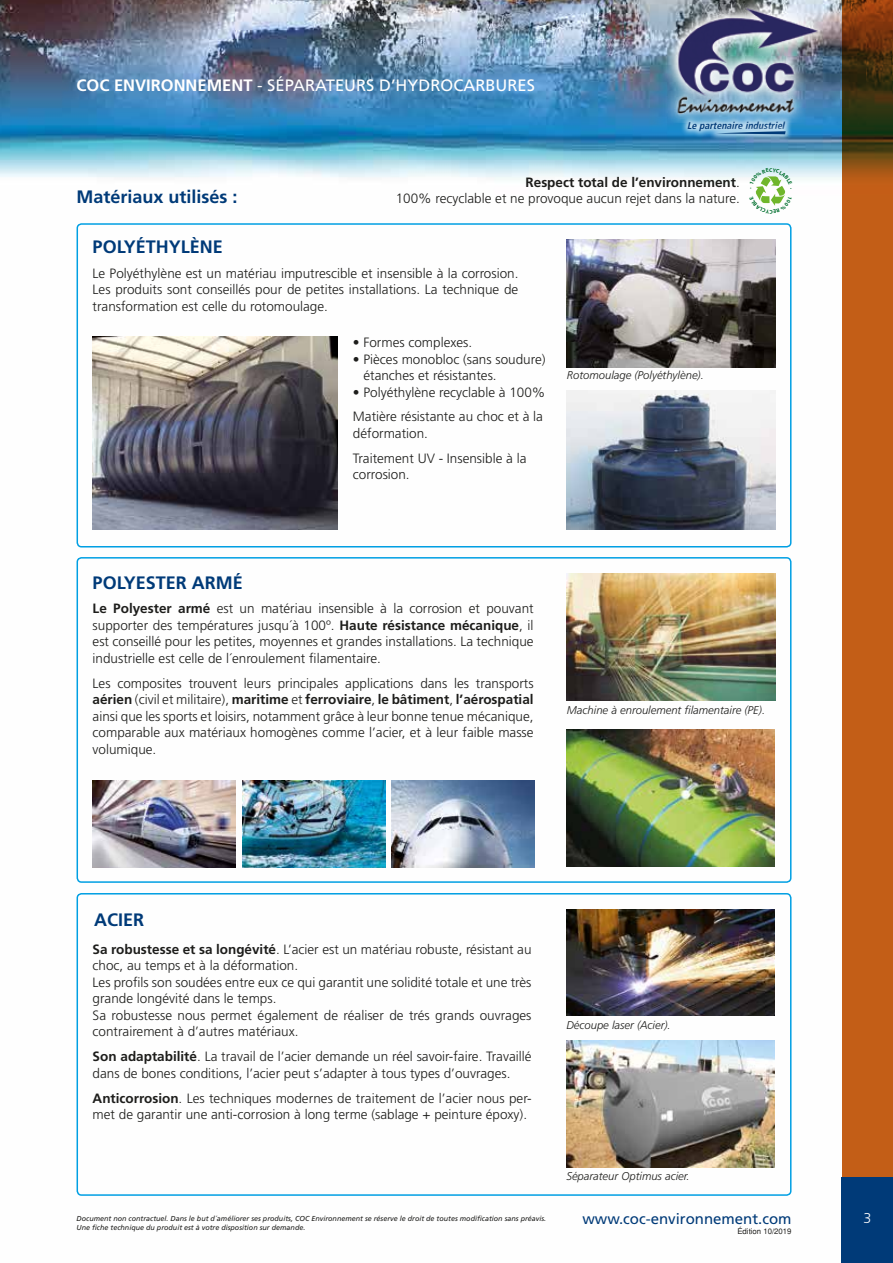
<style>
.page{position:relative;width:893px;height:1263px;background:#fff}
.page>*{position:absolute;margin:0;border:0;box-sizing:border-box;transform-origin:0 0}
.t1{font:700 18px "Frutiger LT Std";color:#003a78}
.t2{font:16.5px "Frutiger LT Std";color:#fff}
.t3{font:15px "Frutiger LT Std";color:#003a78}
.t4{font:300 14.25px "Frutiger LT Std";color:#fff}
.t5{font:300 13.5px/16.5px "Frutiger LT Std";color:#1d1d1b}
.t6{font:italic 300 11.25px "Frutiger LT Std";color:#1d1d1b}
.t7{font:italic 700 condensed 9.9px "Frutiger LT Std";color:#003a78}
.t8{font:7.8px "Helvetica";color:#1d1d1b}
.t9{font:7.5px "Frutiger LT Std";color:#1d1d1b}
.t10{font:italic 7.2px/8.7px "Frutiger LT Std";color:#1d1d1b}
.s1{font-weight:700}
</style>
<div class="page">
<img style="left:0;top:0;width:842px;height:1263px">
<svg style="left:842px;top:0;width:51px;height:1178px;background:#b25716"></svg>
<div style="left:842px;top:1178px;width:51px;height:85px;background:#003a78"></div>
<div style="left:680px;top:114px;width:113px;height:25px;background:#fff;opacity:.75"></div>
<div style="left:709px;top:123px;width:84px;height:19px;background:#fff;opacity:.75"></div>
<svg style="left:716px;top:131px;width:70px;height:3px"></svg>
<img style="left:645px;top:0;width:191px;height:123px">
<div style="left:77px;top:223px;width:714px;height:324px;border:2px solid #009fe3;border-radius:4px"></div>
<div style="left:77px;top:557px;width:714px;height:326px;border:2px solid #009fe3;border-radius:4px"></div>
<div style="left:77px;top:893px;width:714px;height:303px;border:2px solid #009fe3;border-radius:4px"></div>
<img style="left:93px;top:780px;width:143px;height:87px">
<img style="left:242px;top:780px;width:143px;height:87px">
<img style="left:392px;top:780px;width:143px;height:87px">
<img style="left:566px;top:909px;width:209px;height:107px">
<img style="left:567px;top:573px;width:208px;height:128px">
<img style="left:567px;top:240px;width:208px;height:127px">
<img style="left:566px;top:1040px;width:209px;height:128px">
<img style="left:566px;top:729px;width:209px;height:138px">
<img style="left:567px;top:390px;width:208px;height:139px">
<img style="left:93px;top:337px;width:244px;height:192px">
<div style="left:736px;top:1225px;width:57px;height:11px;background:#fff"></div>
<svg style="left:749px;top:168px;width:43px;height:45px"></svg>
<p class="t2" style="left:77px;top:76px;width:460px"><span class="s1">COC ENVIRONNEMENT</span> - SÉPARATEURS D’HYDROCARBURES</p>
<p class="t7" style="left:687px;top:120px;width:101px">Le partenaire industriel</p>
<h1 class="t1" style="left:77px;top:186px;width:163px">Matériaux utilisés :</h1>
<p class="t5" style="left:396px;top:174px;width:346px;text-align:right"><span class="s1">Respect total de l’environnement</span>.<br>100% recyclable et ne provoque aucun rejet dans la nature.</p>
<h1 class="t1" style="left:93px;top:236px;width:132px">POLYÉTHYLÈNE</h1>
<p class="t5" style="left:93px;top:265px;width:427px;text-align:justify">Le Polyéthylène est un matériau imputrescible et insensible à la corrosion.<br>Les produits sont conseillés pour de petites installations. La technique de transformation est celle du rotomoulage.</p>
<p class="t5" style="left:353px;top:334px;width:121px">• Formes complexes.</p>
<p class="t5" style="left:363px;top:351px;width:184px;text-indent:-11px">• Pièces monobloc (sans soudure) étanches et résistantes.</p>
<p class="t5" style="left:353px;top:380px;width:194px;line-height:24.8px">• Polyéthylène recyclable à 100%<br>Matière résistante au choc et à la</p>
<p class="t5" style="left:353px;top:421px;width:175px;line-height:24.8px">déformation.<br>Traitement UV - Insensible à la</p>
<p class="t5" style="left:353px;top:466px;width:58px">corrosion.</p>
<p class="t6" style="left:567px;top:369px;width:138px">Rotomoulage (Polyéthylène).</p>
<h1 class="t1" style="left:93px;top:572px;width:152px">POLYESTER ARMÉ</h1>
<p class="t5" style="left:93px;top:601px;width:443px;text-align:justify"><span class="s1">Le Polyester armé</span> est un matériau insensible à la corrosion et pouvant supporter des températures jusqu´à 100º. <span class="s1">Haute résistance mécanique</span>, il est conseillé pour les petites, moyennes et grandes installations. La technique industrielle est celle de l´enroulement filamentaire.</p>
<p class="t5" style="left:93px;top:675px;width:443px;text-align:justify">Les composites trouvent leurs principales applications dans les transports <span class="s1">aérien</span> (civil et militaire), <span class="s1">maritime</span> et <span class="s1">ferroviaire</span>, <span class="s1">le bâtiment</span>, <span class="s1">l’aérospatial </span>ainsi que les sports et loisirs, notamment grâce à leur bonne tenue mécanique, comparable aux matériaux homogènes comme l’acier, et à leur faible masse volumique.</p>
<p class="t6" style="left:567px;top:703px;width:200px">Machine à enroulement filamentaire (PE).</p>
<h1 class="t1" style="left:94px;top:909px;width:52px">ACIER</h1>
<p class="t5" style="left:93px;top:941px;width:440px"><span class="s1">Sa robustesse et sa longévité</span>. L’acier est un matériau robuste, résistant au choc, au temps et à la déformation.<br>Les profils son soudées entre eux ce qui garantit une solidité totale et une très grande longévité dans le temps.<br>Sa robustesse nous permet également de réaliser de trés grands ouvrages contrairement à d’autres matériaux.</p>
<p class="t5" style="left:93px;top:1048px;width:440px"><span class="s1">Son adaptabilité</span>. La travail de l’acier demande un réel savoir-faire. Travaillé dans de bones conditions, l’acier peut s’adapter à tous types d’ouvrages.</p>
<p class="t5" style="left:93px;top:1090px;width:440px"><span class="s1">Anticorrosion</span>. Les techniques modernes de traitement de l’acier nous per&shy;met de garantir une anti-corrosion à long terme (sablage + peinture époxy).</p>
<p class="t10" style="left:77px;top:1214px;width:471px">Document non contractuel. Dans le but d´améliorer ses produits, COC Environnement se réserve le droit de toutes modification sans préavis.<br>Une fiche technique du produit est à votre disposition sur demande.</p>
<p class="t6" style="left:566px;top:1018px;width:106px">Découpe laser (Acier).</p>
<p class="t6" style="left:566px;top:1170px;width:125px">Séparateur Optimus acier.</p>
<p class="t3" style="left:582px;top:1210px;width:211px">www.coc-environnement.com</p>
<p class="t4" style="left:863px;top:1210px;width:9px">3</p>
<p class="t8" style="left:737px;top:1226px;width:56px">Édition 10/2019</p>
<p class="t9" style="left:737px;top:1227px;width:56px">Édition 09/2016</p>
</div>
